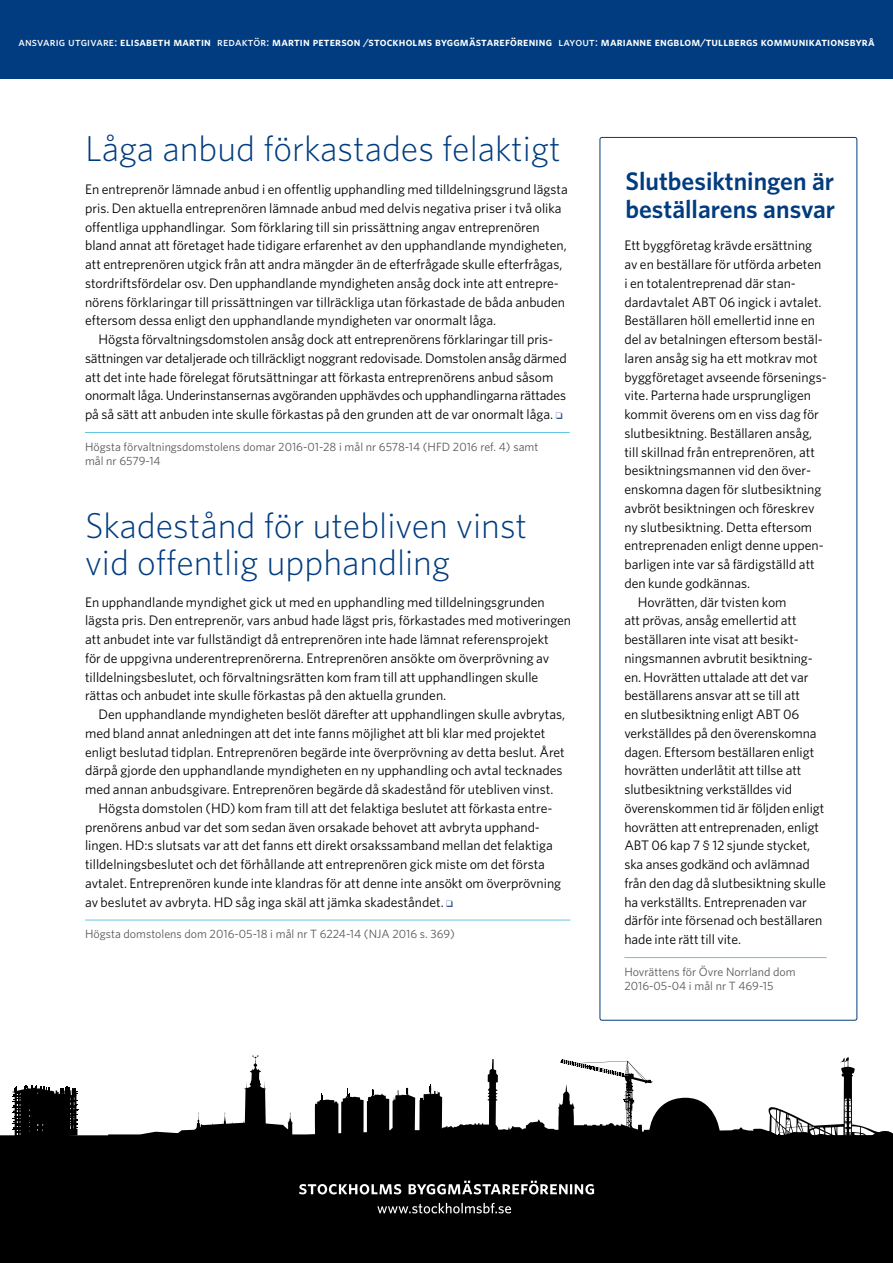
<style>
.page{position:relative;width:893px;height:1263px;background:#fff}
.page>*{position:absolute;margin:0;border:0;box-sizing:border-box;transform-origin:0 0}
.t1{font:300 36px/37.5px "Whitney";color:#003c7f}
.t2{font:600 25.5px/27.8px "Whitney";color:#003c7f}
.t3{font:13.8px/18.8px "Whitney";color:#000}
.t4{font:12px/14.2px "Whitney";color:#58585a}
.t5{font:12px "Whitney Semibold SC";letter-spacing:.015em;color:#fff}
.s1{font-family:"Whitney Medium SC"}
.s2{color:#355692}
</style>
<div class="page">
<div style="left:600px;top:137px;width:257px;height:883px;border:1px solid #003c7f;border-radius:2px"></div>
<hr style="left:624px;top:957px;width:203px;height:1px;background:#65c5e4">
<svg style="left:12px;top:1085px;width:66px;height:41px;background:#242424"></svg>
<svg style="left:196px;top:1055px;width:523px;height:71px"></svg>
<div style="left:0;top:1126px;width:893px;height:137px;background:#000"></div>
<svg style="left:315px;top:1084px;width:127px;height:60px"></svg>
<svg style="left:753px;top:1057px;width:140px;height:120px"></svg>
<div style="left:0;top:0;width:893px;height:79px;background:#003c7f"></div>
<hr style="left:85px;top:432px;width:485px;height:1px;background:#65c5e4">
<hr style="left:85px;top:920px;width:485px;height:1px;background:#65c5e4">
<svg style="left:299px;top:1181px;width:295px;height:13px"></svg>
<svg style="left:377px;top:1203px;width:134px;height:10px"></svg>
<p class="t5" style="left:18px;top:34px;width:858px"><span class="s1">ansvarig utgivare:</span> elisabeth martin <span class="s1">redaktör:</span> martin peterson /stockholms byggmästareförening <span class="s1">layout:</span> marianne engblom/tullbergs kommunikationsbyrå</p>
<h1 class="t1" style="left:85px;top:128px;width:477px">Låga anbud förkastades felaktigt</h1>
<p class="t3" style="left:85px;top:180px;width:484px">En entreprenör lämnade anbud i en offentlig upphandling med tilldelningsgrund lägsta pris. Den aktuella entreprenören lämnade anbud med delvis negativa priser i två olika offentliga upphandlingar. Som förklaring till sin prissättning angav entreprenören bland annat att företaget hade tidigare erfarenhet av den upphandlande myndigheten, att entreprenören utgick från att andra mängder än de efterfrågade skulle efterfrågas, stordriftsfördelar osv. Den upphandlande myndigheten ansåg dock inte att entrepre&shy;nörens förklaringar till prissättningen var tillräckliga utan förkastade de båda anbuden eftersom dessa enligt den upphandlande myndigheten var onormalt låga.</p>
<p class="t3" style="left:85px;top:330px;width:483px;text-indent:13px">Högsta förvaltningsdomstolen ansåg dock att entreprenörens förklaringar till pris&shy;sättningen var detaljerade och tillräckligt noggrant redovisade. Domstolen ansåg därmed att det inte hade förelegat förutsättningar att förkasta entreprenörens anbud såsom onormalt låga. Underinstansernas avgöranden upphävdes och upphandlingarna rättades på så sätt att anbuden inte skulle förkastas på den grunden att de var onormalt låga. <span class="s2">❑</span></p>
<p class="t4" style="left:85px;top:439px;width:455px">Högsta förvaltningsdomstolens domar 2016-01-28 i mål nr 6578-14 (HFD 2016 ref. 4) samt mål nr 6579-14</p>
<h1 class="t1" style="left:85px;top:505px;width:444px">Skadestånd för utebliven vinst vid offentlig upphandling</h1>
<p class="t3" style="left:85px;top:592px;width:488px">En upphandlande myndighet gick ut med en upphandling med tilldelningsgrunden lägsta pris. Den entreprenör, vars anbud hade lägst pris, förkastades med motiveringen att anbudet inte var fullständigt då entreprenören inte hade lämnat referensprojekt<br>för de uppgivna underentreprenörerna. Entreprenören ansökte om överprövning av tilldelningsbeslutet, och förvaltningsrätten kom fram till att upphandlingen skulle rättas och anbudet inte skulle förkastas på den aktuella grunden.</p>
<p class="t3" style="left:99px;top:705px;width:468px">Den upphandlande myndigheten beslöt därefter att upphandlingen skulle avbrytas,</p>
<p class="t3" style="left:85px;top:723px;width:462px">med bland annat anledningen att det inte fanns möjlighet att bli klar med projektet</p>
<p class="t3" style="left:85px;top:742px;width:481px">enligt beslutad tidplan. Entreprenören begärde inte överprövning av detta beslut. Året</p>
<p class="t3" style="left:85px;top:761px;width:479px">därpå gjorde den upphandlande myndigheten en ny upphandling och avtal tecknades</p>
<p class="t3" style="left:85px;top:780px;width:470px">med annan anbudsgivare. Entreprenören begärde då skadestånd för utebliven vinst.</p>
<p class="t3" style="left:99px;top:798px;width:455px">Högsta domstolen (HD) kom fram till att det felaktiga beslutet att förkasta entre-</p>
<p class="t3" style="left:85px;top:817px;width:456px">prenörens anbud var det som sedan även orsakade behovet att avbryta upphand-</p>
<p class="t3" style="left:85px;top:836px;width:469px">lingen. HD:s slutsats var att det fanns ett direkt orsakssamband mellan det felaktiga</p>
<p class="t3" style="left:85px;top:855px;width:461px">tilldelningsbeslutet och det förhållande att entreprenören gick miste om det första</p>
<p class="t3" style="left:85px;top:873px;width:478px">avtalet. Entreprenören kunde inte klandras för att denne inte ansökt om överprövning</p>
<p class="t3" style="left:85px;top:892px;width:370px">av beslutet av avbryta. HD såg inga skäl att jämka skadeståndet. <span class="s2">❑</span></p>
<p class="t4" style="left:85px;top:927px;width:371px">Högsta domstolens dom 2016-05-18 i mål nr T 6224-14 (NJA 2016 s. 369)</p>
<h2 class="t2" style="left:625px;top:167px;width:211px">Slutbesiktningen är beställarens ansvar</h2>
<p class="t3" style="left:624px;top:236px;width:189px">Ett byggföretag krävde ersättning</p>
<p class="t3" style="left:624px;top:255px;width:198px">av en beställare för utförda arbeten</p>
<p class="t3" style="left:624px;top:273px;width:173px">i en totalentreprenad där stan-</p>
<p class="t3" style="left:624px;top:292px;width:199px">dardavtalet ABT 06 ingick i avtalet.</p>
<p class="t3" style="left:624px;top:311px;width:192px">Beställaren höll emellertid inne en</p>
<p class="t3" style="left:624px;top:330px;width:200px">del av betalningen eftersom bestäl-</p>
<p class="t3" style="left:624px;top:348px;width:195px">laren ansåg sig ha ett motkrav mot</p>
<p class="t3" style="left:624px;top:367px;width:204px">byggföretaget avseende försenings-</p>
<p class="t3" style="left:624px;top:386px;width:188px">vite. Parterna hade ursprungligen</p>
<p class="t3" style="left:624px;top:405px;width:196px">kommit överens om en viss dag för</p>
<p class="t3" style="left:624px;top:423px;width:189px">slutbesiktning. Beställaren ansåg,</p>
<p class="t3" style="left:624px;top:442px;width:192px">till skillnad från entreprenören, att</p>
<p class="t3" style="left:624px;top:461px;width:188px">besiktningsmannen vid den över-</p>
<p class="t3" style="left:624px;top:480px;width:198px">enskomna dagen för slutbesiktning</p>
<p class="t3" style="left:624px;top:498px;width:192px">avbröt besiktningen och föreskrev</p>
<p class="t3" style="left:624px;top:517px;width:189px">ny slutbesiktning. Detta eftersom</p>
<p class="t3" style="left:624px;top:536px;width:201px">entreprenaden enligt denne uppen-</p>
<p class="t3" style="left:624px;top:555px;width:192px">barligen inte var så färdigställd att</p>
<p class="t3" style="left:624px;top:573px;width:127px">den kunde godkännas.</p>
<p class="t3" style="left:638px;top:592px;width:150px">Hovrätten, där tvisten kom</p>
<p class="t3" style="left:624px;top:611px;width:174px">att prövas, ansåg emellertid att</p>
<p class="t3" style="left:624px;top:630px;width:176px">beställaren inte visat att besikt-</p>
<p class="t3" style="left:624px;top:648px;width:190px">ningsmannen avbrutit besiktning-</p>
<p class="t3" style="left:624px;top:667px;width:186px">en. Hovrätten uttalade att det var</p>
<p class="t3" style="left:624px;top:686px;width:177px">beställarens ansvar att se till att</p>
<p class="t3" style="left:624px;top:705px;width:176px">en slutbesiktning enligt ABT 06</p>
<p class="t3" style="left:624px;top:723px;width:194px">verkställdes på den överenskomna</p>
<p class="t3" style="left:624px;top:742px;width:191px">dagen. Eftersom beställaren enligt</p>
<p class="t3" style="left:624px;top:761px;width:179px">hovrätten underlåtit att tillse att</p>
<p class="t3" style="left:624px;top:780px;width:169px">slutbesiktning verkställdes vid</p>
<p class="t3" style="left:624px;top:798px;width:201px">överenskommen tid är följden enligt</p>
<p class="t3" style="left:624px;top:817px;width:196px">hovrätten att entreprenaden, enligt</p>
<p class="t3" style="left:624px;top:836px;width:187px">ABT 06 kap 7 § 12 sjunde stycket,</p>
<p class="t3" style="left:624px;top:855px;width:187px">ska anses godkänd och avlämnad</p>
<p class="t3" style="left:624px;top:873px;width:203px">från den dag då slutbesiktning skulle</p>
<p class="t3" style="left:624px;top:892px;width:184px">ha verkställts. Entreprenaden var</p>
<p class="t3" style="left:624px;top:911px;width:199px">därför inte försenad och beställaren</p>
<p class="t3" style="left:624px;top:930px;width:118px">hade inte rätt till vite.</p>
<p class="t4" style="left:624px;top:964px;width:173px">Hovrättens för Övre Norrland dom<br>2016-05-04 i mål nr T 469-15</p>
</div>
